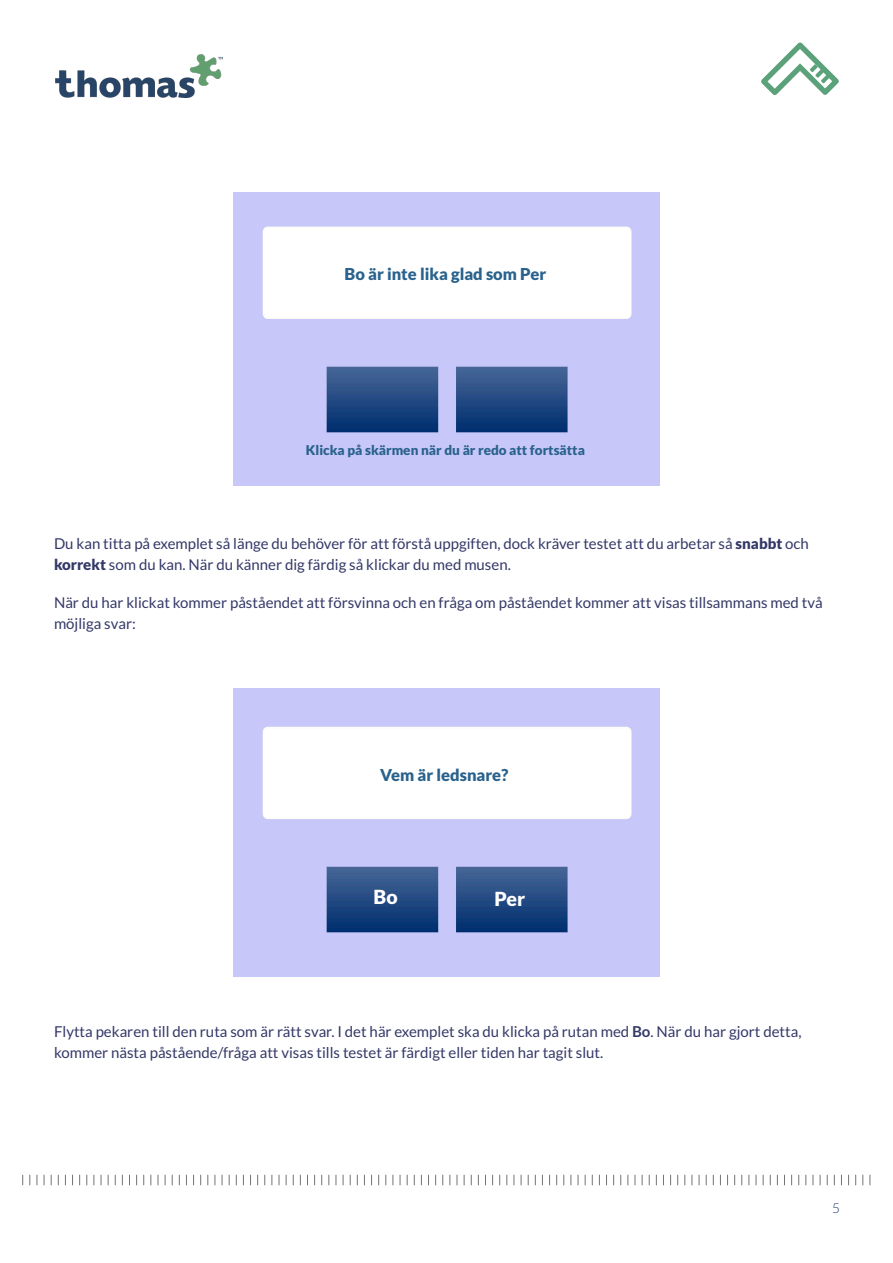
<style>
.page{position:relative;width:893px;height:1263px;background:#fff}
.page>*{position:absolute;margin:0;border:0;box-sizing:border-box;transform-origin:0 0}
.question_heading{font:900 19.5px "Lato";color:#fff}
.question_heading-2{font:900 16.5px "Lato";color:#29628d}
.body{font:15px/21px "Lato";color:#343867}
.question_heading-3{font:900 13.5px "Lato";color:#29628d}
.t1{font:300 13.5px "Lato";color:#243d6f}
.s1{font-weight:900}
.s2{font-weight:700}
</style>
<div class="page">
<img style="left:55px;top:54px;width:167px;height:44px">
<svg style="left:761px;top:43px;width:78px;height:52px"></svg>
<img style="left:233px;top:689px;width:427px;height:287px">
<img style="left:233px;top:192px;width:427px;height:293px">
<p class="question_heading-2" style="left:345px;top:264px;width:203px">Bo är inte lika glad som Per</p>
<p class="question_heading-3" style="left:306px;top:442px;width:281px">Klicka på skärmen när du är redo att fortsätta</p>
<p class="body" style="left:54px;top:533px;width:756px">Du kan titta på exemplet så länge du behöver för att förstå uppgiften, dock kräver testet att du arbetar så <span class="s1">snabbt</span> och <span class="s1">korrekt</span> som du kan. När du känner dig färdig så klickar du med musen.</p>
<p class="body" style="left:54px;top:592px;width:770px">När du har klickat kommer påståendet att försvinna och en fråga om påståendet kommer att visas tillsammans med två möjliga svar:</p>
<p class="question_heading-2" style="left:380px;top:765px;width:130px">Vem är ledsnare?</p>
<p class="question_heading" style="left:374px;top:886px;width:26px">Bo</p>
<p class="question_heading" style="left:494px;top:887px;width:32px">Per</p>
<p class="body" style="left:54px;top:1021px;width:749px">Flytta pekaren till den ruta som är rätt svar. I det här exemplet ska du klicka på rutan med <span class="s2">Bo</span>. När du har gjort detta, kommer nästa påstående/fråga att visas tills testet är färdigt eller tiden har tagit slut.</p>
<p class="t1" style="left:832px;top:1199px;width:9px">5</p>
</div>
